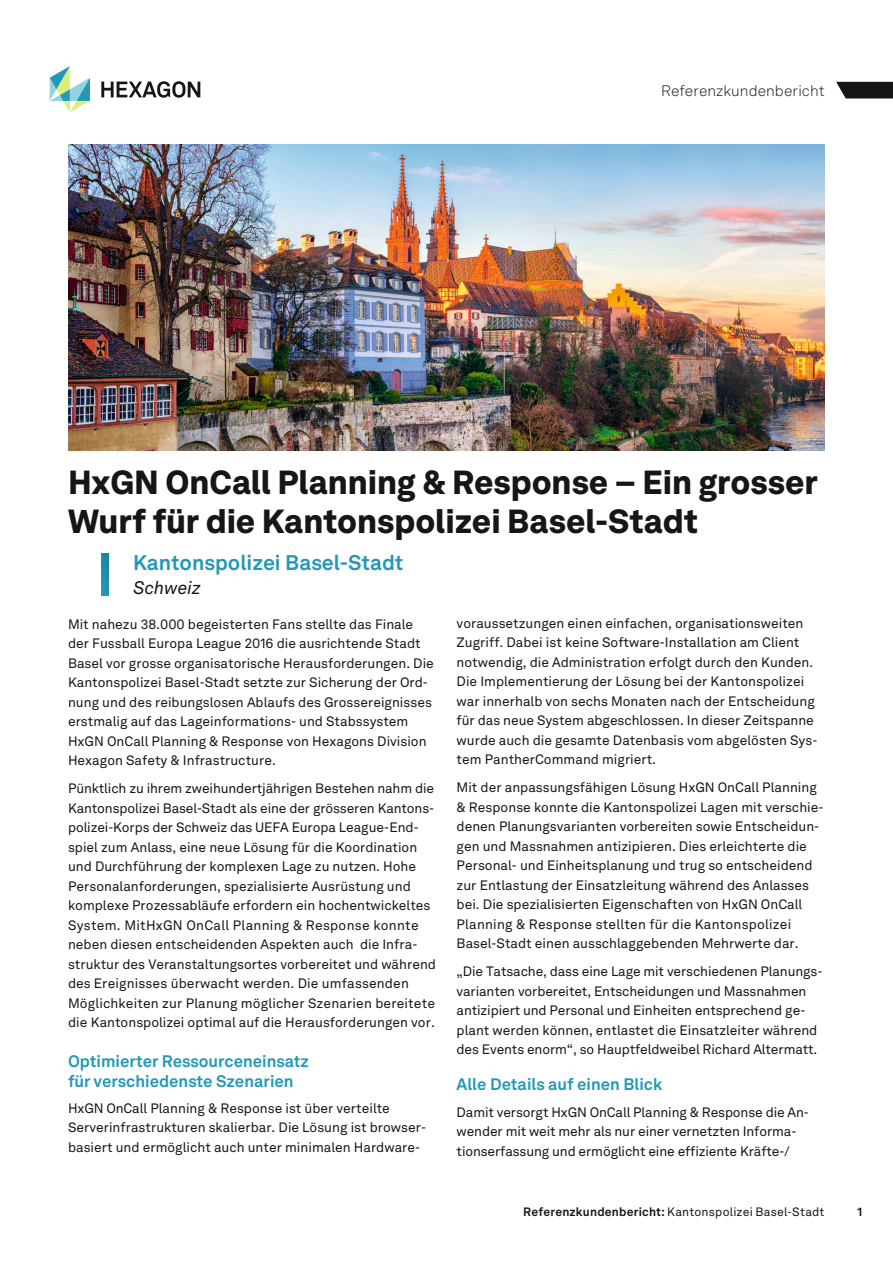
<style>
.page{position:relative;width:893px;height:1263px;background:#fff}
.page>*{position:absolute;margin:0;border:0;box-sizing:border-box;transform-origin:0 0}
.t1{font:900 33px/39px "Hexagon Akkurat";letter-spacing:-.005em;color:#151616}
.t2{font:700 21px "Hexagon Akkurat";color:#2398b7}
.t3{font:italic 18px "Hexagon Akkurat";color:#151616}
.t4{font:700 16.5px/19.5px "Hexagon Akkurat";color:#2398b7}
.t5{font:300 15px "Hexagon Akkurat";letter-spacing:.005em;color:#151616}
.t6{font:13.5px/19.5px "Hexagon Akkurat";color:#151616}
.t7{font:12px "Hexagon Akkurat";letter-spacing:.015em;color:#151616}
.t8{font:700 12px "Hexagon Akkurat";color:#151616}
.s1{font-weight:700}
</style>
<div class="page">
<img style="left:68px;top:145px;width:757px;height:305px">
<div style="left:102px;top:553px;width:6px;height:42px;background:#1e8faf"></div>
<svg style="left:101px;top:81px;width:99px;height:17px"></svg>
<svg style="left:50px;top:66px;width:40px;height:47px"></svg>
<svg style="left:836px;top:82px;width:57px;height:16px"></svg>
<p class="t5" style="left:661px;top:80px;width:165px">Referenzkundenbericht</p>
<h1 class="t1" style="left:68px;top:460px;width:751px">HxGN OnCall Planning &amp; Response – Ein grosser<br>Wurf für die Kantonspolizei Basel-Stadt</h1>
<h2 class="t2" style="left:133px;top:546px;width:272px">Kantonspolizei Basel-Stadt</h2>
<h3 class="t3" style="left:133px;top:574px;width:69px">Schweiz</h3>
<p class="t6" style="left:68px;top:614px;width:367px">Mit nahezu 38.000 begeisterten Fans stellte das Finale der Fussball Europa League 2016 die ausrichtende Stadt Basel vor grosse organisatorische Herausforderungen. Die Kantonspolizei Basel-Stadt setzte zur Sicherung der Ord&shy;nung und des reibungslosen Ablaufs des Grossereignisses erstmalig auf das Lageinformations- und Stabssystem HxGN OnCall Planning &amp; Response von Hexagons Division Hexagon Safety &amp; Infrastructure.</p>
<p class="t6" style="left:68px;top:778px;width:369px">Pünktlich zu ihrem zweihundertjährigen Bestehen nahm die Kantonspolizei Basel-Stadt als eine der grösseren Kantons&shy;polizei-Korps der Schweiz das UEFA Europa League-End&shy;spiel zum Anlass, eine neue Lösung für die Koordination und Durchführung der komplexen Lage zu nutzen. Hohe Personalanforderungen, spezialisierte Ausrüstung und komplexe Prozessabläufe erfordern ein hochentwickeltes System. MitHxGN OnCall Planning &amp; Response konnte neben diesen entscheidenden Aspekten auch die Infra&shy;struktur des Veranstaltungsortes vorbereitet und während des Ereignisses überwacht werden. Die umfassenden Möglichkeiten zur Planung möglicher Szenarien bereitete die Kantonspolizei optimal auf die Herausforderungen vor.</p>
<p class="t4" style="left:68px;top:1050px;width:243px">Optimierter Ressourceneinsatz für verschiedenste Szenarien</p>
<p class="t6" style="left:68px;top:1098px;width:360px">HxGN OnCall Planning &amp; Response ist über verteilte<br>Serverinfrastrukturen skalierbar. Die Lösung ist browser&shy;basiert und ermöglicht auch unter minimalen Hardware-</p>
<p class="t6" style="left:457px;top:613px;width:362px">voraussetzungen einen einfachen, organisationsweiten Zugriff. Dabei ist keine Software-Installation am Client notwendig, die Administration erfolgt durch den Kunden.<br>Die Implementierung der Lösung bei der Kantonspolizei war innerhalb von sechs Monaten nach der Entscheidung für das neue System abgeschlossen. In dieser Zeitspanne wurde auch die gesamte Datenbasis vom abgelösten Sys&shy;tem PantherCommand migriert.</p>
<p class="t6" style="left:457px;top:777px;width:368px">Mit der anpassungsfähigen Lösung HxGN OnCall Planning &amp; Response konnte die Kantonspolizei Lagen mit verschie&shy;denen Planungsvarianten vorbereiten sowie Entscheidun&shy;gen und Massnahmen antizipieren. Dies erleichterte die Personal- und Einheitsplanung und trug so entscheidend zur Entlastung der Einsatzleitung während des Anlasses bei. Die spezialisierten Eigenschaften von HxGN OnCall Planning &amp; Response stellten für die Kantonspolizei Basel-Stadt einen ausschlaggebenden Mehrwerte dar.</p>
<p class="t6" style="left:457px;top:961px;width:367px">„Die Tatsache, dass eine Lage mit verschiedenen Planungs&shy;varianten vorbereitet, Entscheidungen und Massnahmen antizipiert und Personal und Einheiten entsprechend ge&shy;plant werden können, entlastet die Einsatzleiter während des Events enorm“, so Hauptfeldweibel Richard Altermatt.</p>
<p class="t4" style="left:457px;top:1074px;width:207px">Alle Details auf einen Blick</p>
<p class="t6" style="left:457px;top:1101px;width:354px">Damit versorgt HxGN OnCall Planning &amp; Response die An&shy;wender mit weit mehr als nur einer vernetzten Informa&shy;tionserfassung und ermöglicht eine effiziente Kräfte-/</p>
<p class="t7" style="left:523px;top:1203px;width:303px"><span class="s1">Referenzkundenbericht:</span> Kantonspolizei Basel-Stadt</p>
<p class="t8" style="left:857px;top:1202px;width:6px">1</p>
</div>
